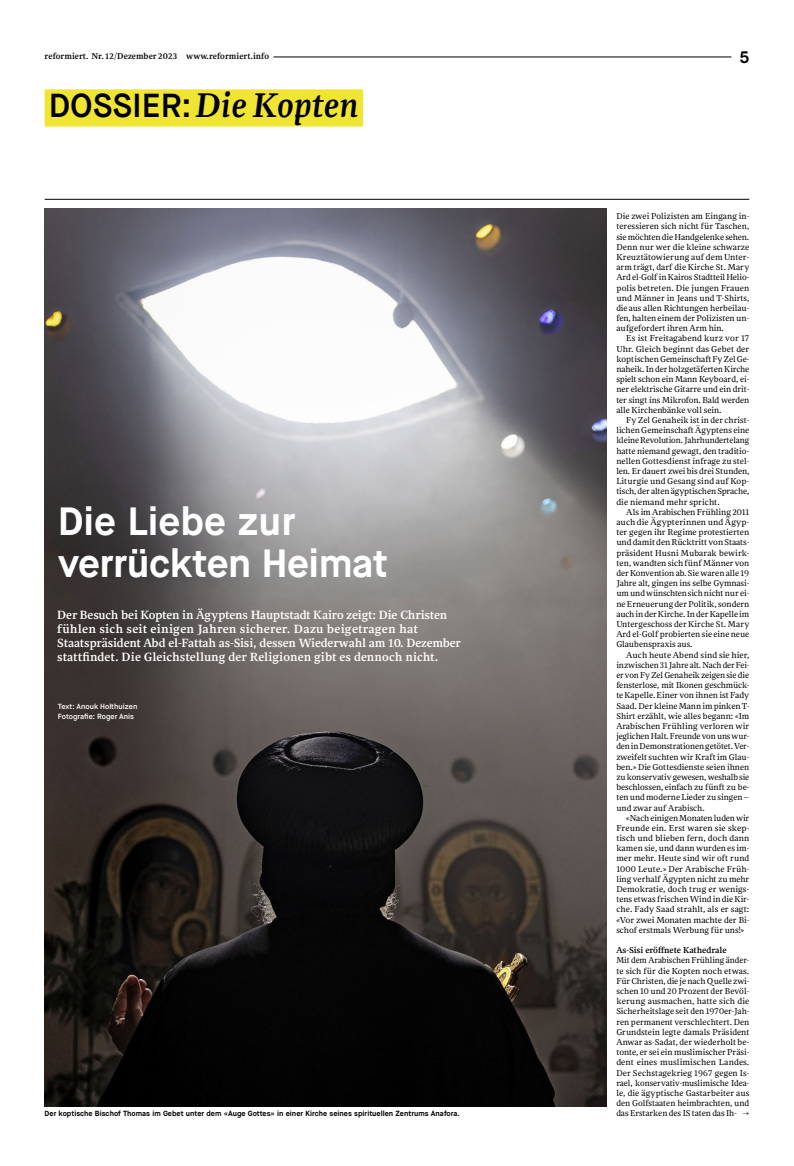
<style>
.page{position:relative;width:794px;height:1166px;background:#fff}
.page>*{position:absolute;margin:0;border:0;box-sizing:border-box;transform-origin:0 0}
.t1{font:700 39.38px/41.4px "Maison Neue";letter-spacing:-.015em;color:#fff}
.t2{font:italic 700 35px "NN Rekja";letter-spacing:-.005em;color:#000}
.t3{font:700 16.62px "Maison Neue";color:#000}
.t4{font:700 12.25px/14px "NN Rekja";letter-spacing:-.015em;color:#fff}
.t5{font:8.75px/10.2px "NN Rekja";color:#000;text-align:justify}
.t6{font:700 8.75px "NN Rekja";color:#000}
.t7{font:700 7.44px "Maison Neue";color:#000}
.t8{font:600 7.44px/10.2px "Maison Neue";color:#fff}
.s1{font-family:"Maison Neue";font-weight:600;font-style:normal;font-size:33.25px}
</style>
<div class="page">
<hr style="left:273px;top:57px;width:458px;height:1px;background:#000">
<div style="left:45px;top:89px;width:318px;height:38px;background:#efe532"></div>
<hr style="left:45px;top:199px;width:704px;height:1px;background:#000">
<img style="left:45px;top:209px;width:561px;height:897px">
<p class="t6" style="left:45px;top:51px;width:226px">reformiert. Nr. 12/Dezember 2023 www.reformiert.info</p>
<h3 class="t3" style="left:739px;top:46px;width:11px">5</h3>
<h2 class="t2" style="left:49px;top:82px;width:311px"><span class="s1">DOSSIER:</span>Die Kopten</h2>
<p class="t5" style="left:616px;top:211px;width:134px">Die zwei Polizisten am Eingang in&shy;teressieren sich nicht für Taschen, sie möchten die Handgelenke sehen.<br>Denn nur wer die kleine schwarze Kreuztätowierung auf dem Unter&shy;arm trägt, darf die Kirche St. Mary Ard el-Golf in Kairos Stadtteil Helio&shy;polis betreten. Die jungen Frauen und Männer in Jeans und T-Shirts, die aus allen Richtungen herbeilau&shy;fen, halten einem der Polizisten un&shy;aufgefordert ihren Arm hin.</p>
<p class="t5" style="left:616px;top:333px;width:135px;text-indent:10px">Es ist Freitagabend kurz vor 17<br>Uhr. Gleich beginnt das Gebet der koptischen Gemeinschaft Fy Zel Ge&shy;naheik. In der holzgetäferten Kirche spielt schon ein Mann Keyboard, ei&shy;ner elektrische Gitarre und ein drit&shy;ter singt ins Mikrofon. Bald werden alle Kirchenbänke voll sein.</p>
<p class="t5" style="left:616px;top:415px;width:135px;text-indent:10px">Fy Zel Genaheik ist in der christ&shy;lichen Gemeinschaft Ägyptens eine kleine Revolution. Jahrhundertelang hatte niemand gewagt, den traditio&shy;nellen Gottesdienst infrage zu stel&shy;len. Er dauert zwei bis drei Stunden, Liturgie und Gesang sind auf Kop&shy;tisch, der alten ägyptischen Sprache, die niemand mehr spricht.</p>
<p class="t5" style="left:616px;top:507px;width:134px;text-indent:10px">Als im Arabischen Frühling 2011 auch die Ägypterinnen und Ägyp&shy;ter gegen ihr Regime protestierten und damit den Rücktritt von Staats&shy;präsident Husni Mubarak bewirk&shy;ten, wandten sich fünf Männer von der Konvention ab. Sie waren alle 19<br>Jahre alt, gingen ins selbe Gymnasi&shy;um und wünschten sich nicht nur ei&shy;ne Erneuerung der Politik, sondern auch in der Kirche. In der Kapelle im Untergeschoss der Kirche St. Mary Ard el-Golf probierten sie eine neue Glaubenspraxis aus.</p>
<p class="t5" style="left:616px;top:649px;width:135px;text-indent:10px">Auch heute Abend sind sie hier, inzwischen 31 Jahre alt. Nach der Fei&shy;er von Fy Zel Genaheik zeigen sie die fensterlose, mit Ikonen geschmück&shy;te Kapelle. Einer von ihnen ist Fady Saad. Der kleine Mann im pinken T-Shirt erzählt, wie alles begann: «Im Arabischen Frühling verloren wir jeglichen Halt. Freunde von uns wur&shy;den in Demonstrationen getötet. Ver&shy;zweifelt suchten wir Kraft im Glau&shy;ben.» Die Gottesdienste seien ihnen zu konservativ gewesen, weshalb sie beschlossen, einfach zu fünft zu be&shy;ten und moderne Lieder zu singen – und zwar auf Arabisch.</p>
<p class="t5" style="left:616px;top:812px;width:134px;text-indent:10px">«Nach einigen Monaten luden wir Freunde ein. Erst waren sie skep&shy;tisch und blieben fern, doch dann kamen sie, und dann wurden es im&shy;mer mehr. Heute sind wir oft rund 1000 Leute.» Der Arabische Früh&shy;ling verhalf Ägypten nicht zu mehr Demokratie, doch trug er wenigs&shy;tens etwas frischen Wind in die Kir&shy;che. Fady Saad strahlt, als er sagt: «Vor zwei Monaten machte der Bi&shy;schof erstmals Werbung für uns!»</p>
<p class="t6" style="left:616px;top:945px;width:112px">As-Sisi eröffnete Kathedrale</p>
<p class="t5" style="left:616px;top:955px;width:135px">Mit dem Arabischen Frühling änder&shy;te sich für die Kopten noch etwas.<br>Für Christen, die je nach Quelle zwi&shy;schen 10 und 20 Prozent der Bevöl&shy;kerung ausmachen, hatte sich die Sicherheitslage seit den 1970er-Jah&shy;ren permanent verschlechtert. Den Grundstein legte damals Präsident Anwar as-Sadat, der wiederholt be&shy;tonte, er sei ein muslimischer Präsi&shy;dent eines muslimischen Landes.<br>Der Sechstagekrieg 1967 gegen Is&shy;rael, konservativ-muslimische Idea&shy;le, die ägyptische Gastarbeiter aus den Golfstaaten heimbrachten, und das Erstarken des IS taten das Ih-</p>
<h1 class="t1" style="left:58px;top:501px;width:332px">Die Liebe zur verrückten Heimat</h1>
<p class="t4" style="left:57px;top:608px;width:405px">Der Besuch bei Kopten in Ägyptens Hauptstadt Kairo zeigt: Die Christen fühlen sich seit einigen Jahren sicherer. Dazu beigetragen hat Staatspräsident Abd el-Fattah as-Sisi, dessen Wiederwahl am 10. Dezember stattfindet. Die Gleichstellung der Religionen gibt es dennoch nicht.</p>
<p class="t8" style="left:58px;top:701px;width:81px">Text: Anouk Holthuizen<br>Fotografie: Roger Anis</p>
<p class="t7" style="left:45px;top:1109px;width:417px">Der koptische Bischof Thomas im Gebet unter dem «Auge Gottes» in einer Kirche seines spirituellen Zentrums Anafora.</p>
<p class="t5" style="left:742px;top:1108px;width:8px">→</p>
</div>
